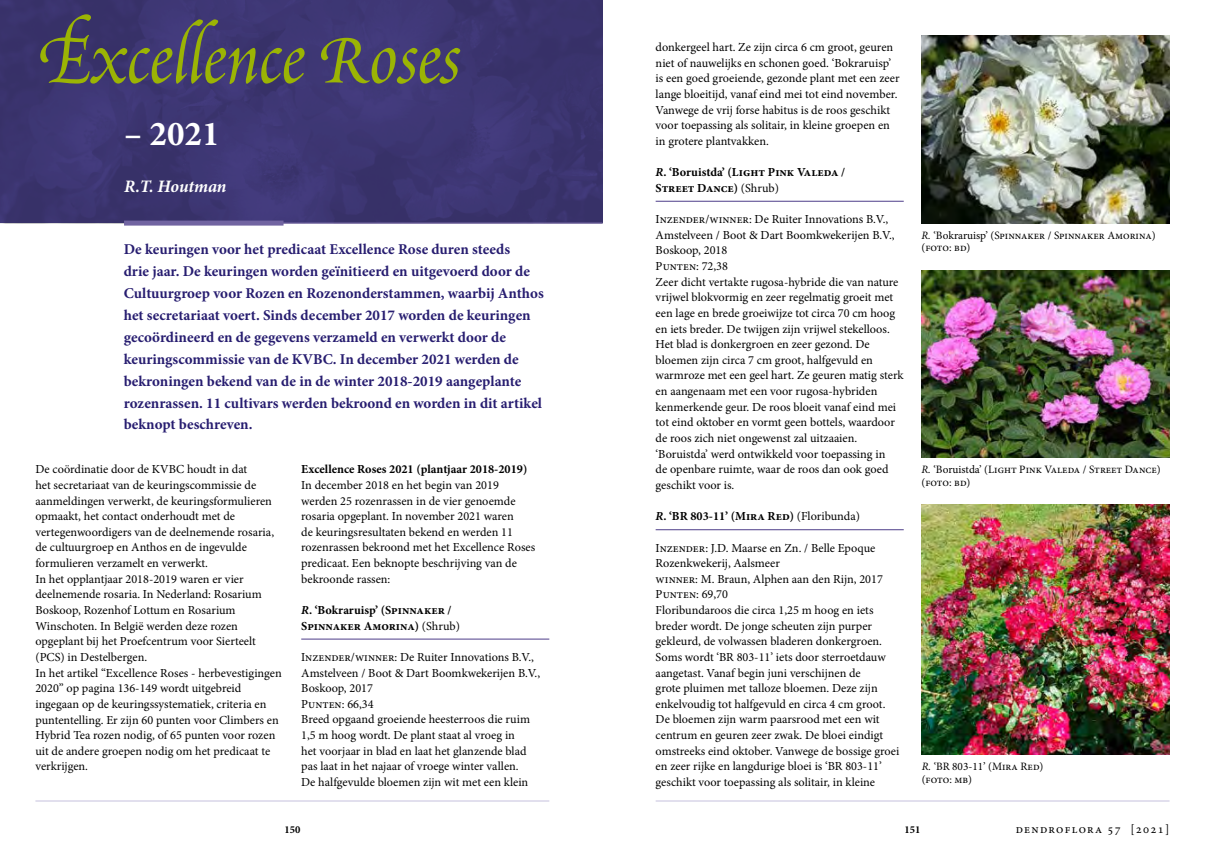
<style>
.page{position:relative;width:1205px;height:851px;background:#fff}
.page>*{position:absolute;margin:0;border:0;box-sizing:border-box;transform-origin:0 0}
.t1{font:87.5px "Poetica Chancery III";color:#9bb404}
.t2{font:700 35px "Minion Pro";color:#fff}
.t3{font:italic 700 17.5px "Minion Pro";color:#fff}
.t4{font:700 15px/21.9px "Minion Pro";color:#271d70}
.t5{font:12.5px "Minion Pro";letter-spacing:.1em;color:#000}
.t6{font:12.25px/15.6px "Minion Pro";color:#000}
.t7{font:700 12.25px/15.6px "Minion Pro";color:#000}
.t8{font:11.25px/12.5px "Minion Pro";color:#000}
.t9{font:700 10.62px "Minion Pro";color:#000}
.s1{font-family:"Poetica Supp Swash Caps III"}
.s2{font-style:italic}
.s3{font-weight:400}
</style>
<div class="page">
<hr style="left:35px;top:800px;width:514px;height:1px;background:#d1cde4">
<hr style="left:656px;top:800px;width:513px;height:1px;background:#d1cde4">
<hr style="left:656px;top:201px;width:248px;height:1px;background:#7164a1">
<hr style="left:656px;top:529px;width:248px;height:1px;background:#7164a1">
<div style="left:0;top:0;width:602px;height:223px;background:#3d3673"></div>
<hr style="left:213px;top:222px;width:389px;height:2px;background:#7164a1">
<div style="left:124px;top:220px;width:159px;height:5px;background:#7164a1"></div>
<hr style="left:301px;top:638px;width:248px;height:1px;background:#7164a1">
<img style="left:921px;top:35px;width:248px;height:188px">
<img style="left:921px;top:270px;width:248px;height:187px">
<img style="left:921px;top:504px;width:248px;height:250px">
<h1 class="t1" style="left:35px;top:17px;width:426px"><span class="s1">E</span>xcellence Roses</h1>
<h2 class="t2" style="left:124px;top:109px;width:97px">– 2021</h2>
<h3 class="t3" style="left:124px;top:174px;width:104px">R.T. Houtman</h3>
<p class="t4" style="left:124px;top:238px;width:421px">De keuringen voor het predicaat Excellence Rose duren steeds<br>drie jaar. De keuringen worden geïnitieerd en uitgevoerd door de Cultuurgroep voor Rozen en Rozenonderstammen, waarbij Anthos het secretariaat voert. Sinds december 2017 worden de keuringen gecoördineerd en de gegevens verzameld en verwerkt door de keuringscommissie van de KVBC. In december 2021 werden de bekroningen bekend van de in de winter 2018-2019 aangeplante rozenrassen. 11 cultivars werden bekroond en worden in dit artikel beknopt beschreven.</p>
<p class="t6" style="left:35px;top:461px;width:248px">De coördinatie door de KVBC houdt in dat<br>het secretariaat van de keuringscommissie de aanmeldingen verwerkt, de keuringsformulieren opmaakt, het contact onderhoudt met de vertegenwoordigers van de deelnemende rosaria, de cultuurgroep en Anthos en de ingevulde formulieren verzamelt en verwerkt.<br>In het opplantjaar 2018-2019 waren er vier deelnemende rosaria. In Nederland: Rosarium Boskoop, Rozenhof Lottum en Rosarium Winschoten. In België werden deze rozen opgeplant bij het Proefcentrum voor Sierteelt (PCS) in Destelbergen.<br>In het artikel “Excellence Roses - herbevestigingen 2020” op pagina 136-149 wordt uitgebreid ingegaan op de keuringssystematiek, criteria en puntentelling. Er zijn 60 punten voor Climbers en Hybrid Tea rozen nodig, of 65 punten voor rozen uit de andere groepen nodig om het predicaat te verkrijgen.</p>
<p class="t7" style="left:301px;top:461px;width:228px">Excellence Roses 2021 (plantjaar 2018-2019)</p>
<p class="t6" style="left:301px;top:477px;width:236px">In december 2018 en het begin van 2019 werden 25 rozenrassen in de vier genoemde rosaria opgeplant. In november 2021 waren<br>de keuringsresultaten bekend en werden 11 rozenrassen bekroond met het Excellence Roses predicaat. Een beknopte beschrijving van de bekroonde rassen:</p>
<p class="t7" style="left:301px;top:602px;width:160px"><span class="s2">R</span>. ‘Bokraruisp’ (Spinnaker /<br>Spinnaker Amorina) <span class="s3">(Shrub)</span></p>
<p class="t6" style="left:301px;top:649px;width:240px">Inzender/winner: De Ruiter Innovations B.V., Amstelveen / Boot &amp; Dart Boomkwekerijen B.V., Boskoop, 2017<br>Punten: 66,34<br>Breed opgaand groeiende heesterroos die ruim 1,5 m hoog wordt. De plant staat al vroeg in<br>het voorjaar in blad en laat het glanzende blad pas laat in het najaar of vroege winter vallen.<br>De halfgevulde bloemen zijn wit met een klein</p>
<p class="t6" style="left:656px;top:39px;width:245px">donkergeel hart. Ze zijn circa 6 cm groot, geuren niet of nauwelijks en schonen goed. ‘Bokraruisp’ is een goed groeiende, gezonde plant met een zeer lange bloeitijd, vanaf eind mei tot eind november.<br>Vanwege de vrij forse habitus is de roos geschikt voor toepassing als solitair, in kleine groepen en in grotere plantvakken.</p>
<p class="t7" style="left:656px;top:164px;width:191px"><span class="s2">R</span>. ‘Boruistda’ (Light Pink Valeda /<br>Street Dance) <span class="s3">(Shrub)</span></p>
<p class="t6" style="left:656px;top:211px;width:249px">Inzender/winner: De Ruiter Innovations B.V., Amstelveen / Boot &amp; Dart Boomkwekerijen B.V., Boskoop, 2018<br>Punten: 72,38<br>Zeer dicht vertakte rugosa-hybride die van nature vrijwel blokvormig en zeer regelmatig groeit met een lage en brede groeiwijze tot circa 70 cm hoog en iets breder. De twijgen zijn vrijwel stekelloos.<br>Het blad is donkergroen en zeer gezond. De bloemen zijn circa 7 cm groot, halfgevuld en warmroze met een geel hart. Ze geuren matig sterk en aangenaam met een voor rugosa-hybriden kenmerkende geur. De roos bloeit vanaf eind mei tot eind oktober en vormt geen bottels, waardoor de roos zich niet ongewenst zal uitzaaien. ‘Boruistda’ werd ontwikkeld voor toepassing in<br>de openbare ruimte, waar de roos dan ook goed geschikt voor is.</p>
<p class="t7" style="left:656px;top:508px;width:206px"><span class="s2">R</span>. ‘BR 803-11’ (Mira Red) <span class="s3">(Floribunda)</span></p>
<p class="t6" style="left:656px;top:539px;width:245px">Inzender: J.D. Maarse en Zn. / Belle Epoque Rozenkwekerij, Aalsmeer<br>winner: M. Braun, Alphen aan den Rijn, 2017<br>Punten: 69,70<br>Floribundaroos die circa 1,25 m hoog en iets breder wordt. De jonge scheuten zijn purper gekleurd, de volwassen bladeren donkergroen.<br>Soms wordt ‘BR 803-11’ iets door sterroetdauw aangetast. Vanaf begin juni verschijnen de<br>grote pluimen met talloze bloemen. Deze zijn enkelvoudig tot halfgevuld en circa 4 cm groot.<br>De bloemen zijn warm paarsrood met een wit centrum en geuren zeer zwak. De bloei eindigt omstreeks eind oktober. Vanwege de bossige groei en zeer rijke en langdurige bloei is ‘BR 803-11’ geschikt voor toepassing als solitair, in kleine</p>
<p class="t8" style="left:921px;top:229px;width:236px"><span class="s2">R.</span> ‘Bokraruisp’ (Spinnaker / Spinnaker Amorina) (foto: bd)</p>
<p class="t8" style="left:921px;top:463px;width:241px"><span class="s2">R.</span> ‘Boruistda’ (Light Pink Valeda / Street Dance) (foto: bd)</p>
<p class="t8" style="left:922px;top:760px;width:123px"><span class="s2">R.</span> ‘BR 803-11’ (Mira Red) (foto: mb)</p>
<p class="t9" style="left:284px;top:821px;width:17px">150</p>
<p class="t9" style="left:904px;top:821px;width:17px">151</p>
<p class="t5" style="left:1016px;top:820px;width:155px">dendroflora 57 [2021]</p>
</div>
